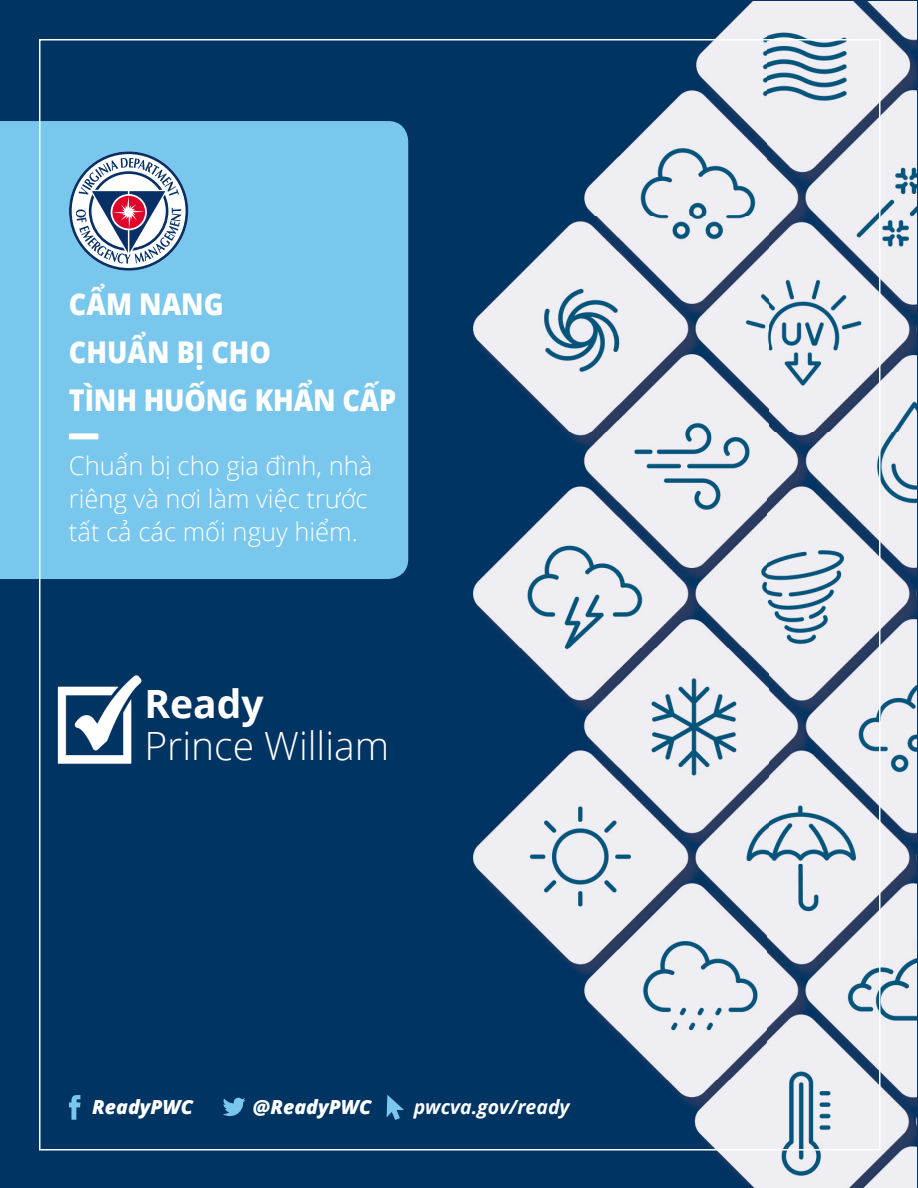
<style>
.page{position:relative;width:918px;height:1188px;background:#003463}
.page>*{position:absolute;margin:0;border:0;box-sizing:border-box;transform-origin:0 0}
.t1{font:300 39px "Open Sans";color:#fff}
.t2{font:700 39px "Open Sans";color:#fff}
.t3{font:800 30px "Open Sans";letter-spacing:-.005em;color:#fff;scale:.9 1}
.t4{font:300 25.5px/33px "Open Sans";color:#fff}
.t5{font:italic 800 19.5px "Open Sans";color:#fff}
.t6{font:italic 700 19.5px "Open Sans";color:#fff}
</style>
<div class="page">
<svg style="left:69px;top:1095px;width:12px;height:25px"></svg>
<svg style="left:223px;top:1098px;width:22px;height:18px"></svg>
<svg style="left:387px;top:1095px;width:17px;height:25px"></svg>
<div style="left:0;top:121px;width:408px;height:458px;background:#79c7ed"></div>
<img style="left:469px;top:1px;width:448px;height:1187px">
<svg style="left:69px;top:151px;width:119px;height:120px"></svg>
<img style="left:57px;top:675px;width:85px;height:89px">
<div style="left:69px;top:433px;width:29px;height:6px;background:#fff"></div>
<p class="t3" style="left:69px;top:281px;width:174px">CẨM NANG</p>
<p class="t3" style="left:69px;top:329px;width:226px">CHUẨN BỊ CHO</p>
<p class="t3" style="left:69px;top:377px;width:365px">TÌNH HUỐNG KHẨN CẤP</p>
<p class="t4" style="left:69px;top:448px;width:305px">Chuẩn bị cho gia đình, nhà riêng và nơi làm việc trước tất cả các mối nguy hiểm.</p>
<p class="t2" style="left:144px;top:676px;width:121px">Ready</p>
<p class="t1" style="left:144px;top:719px;width:247px">Prince William</p>
<p class="t5" style="left:92px;top:1092px;width:102px">ReadyPWC</p>
<p class="t5" style="left:253px;top:1092px;width:120px">@ReadyPWC</p>
<p class="t6" style="left:414px;top:1093px;width:158px">pwcva.gov/ready</p>
</div>
